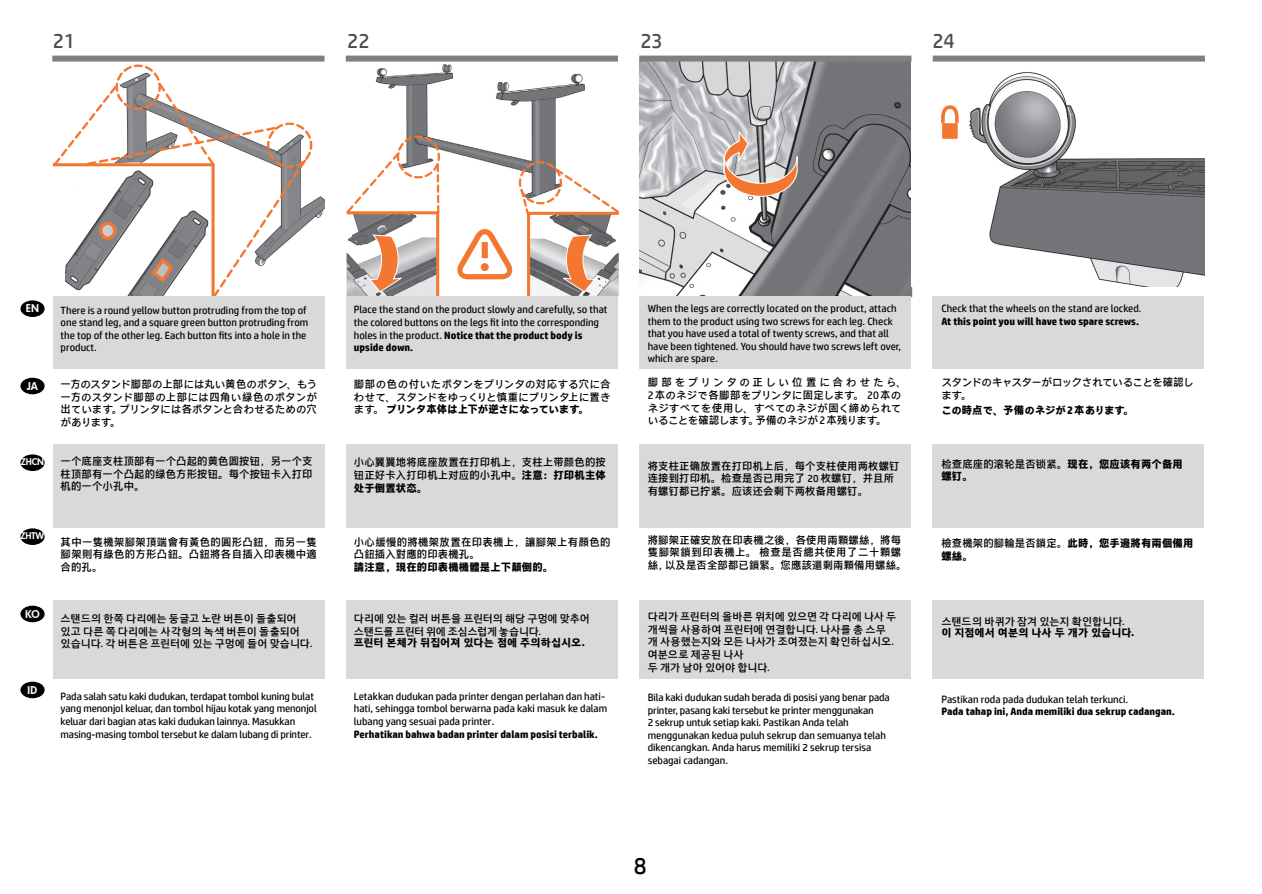
<style>
.page{position:relative;width:1262px;height:894px;background:#fff}
.page>*{position:absolute;margin:0;border:0;box-sizing:border-box;transform-origin:0 0}
.t1{font:24px "HP Simplified";color:#000}
.t2{font:21px "HP Simplified";color:#4d4d4d}
.t3{font:10.5px/12.6px "HP Simplified";letter-spacing:-.005em;color:#000}
.t4{font:10.5px/12.6px "HP Simplified Hans";color:#000;text-align:justify}
.t5{font:10.5px/12.6px "HP Simplified Hangeul";color:#000}
.t6{font:10.5px/12.6px "HP Simplified Hans";letter-spacing:.02em;color:#000}
.t7{font:700 10.5px "HP Simplified";color:#000}
.t8{font:700 10.5px/12.6px "HP Simplified Hans";color:#000}
.t9{font:10.5px/12.6px "HP Simplified Hangeul";letter-spacing:-.02em;color:#000}
.t10{font:700 10.5px "HP Simplified Hangeul";color:#000}
.t11{font:10.5px/12.6px "HP Simplified Hans";letter-spacing:-.04em;color:#000}
.t12{font:10.5px "Futura Hv";letter-spacing:-.01em;color:#fff}
.t13{font:9px "Futura Hv";letter-spacing:-.01em;color:#fff}
.s1{font-weight:700}
.s2{font-family:"HP Simplified"}
.s3{font-weight:400}
</style>
<div class="page">
<img style="left:639px;top:62px;width:273px;height:235px">
<svg style="left:723px;top:129px;width:75px;height:68px"></svg>
<img style="left:375px;top:65px;width:209px;height:95px">
<svg style="left:52px;top:64px;width:261px;height:232px"></svg>
<svg style="left:454px;top:160px;width:165px;height:209px"></svg>
<svg style="left:346px;top:134px;width:95px;height:235px"></svg>
<img style="left:911px;top:60px;width:293px;height:226px">
<div style="left:942px;top:123px;width:15px;height:16px;background:#f37730"></div>
<svg style="left:938px;top:103px;width:22px;height:23px"></svg>
<div style="left:53px;top:296px;width:272px;height:72px;background:#d9d9d9"></div>
<div style="left:639px;top:296px;width:272px;height:72px;background:#d9d9d9"></div>
<div style="left:346px;top:296px;width:272px;height:72px;background:#d9d9d9"></div>
<div style="left:932px;top:296px;width:272px;height:72px;background:#d9d9d9"></div>
<div style="left:53px;top:444px;width:272px;height:83px;background:#d9d9d9"></div>
<div style="left:639px;top:444px;width:272px;height:83px;background:#d9d9d9"></div>
<div style="left:346px;top:444px;width:272px;height:83px;background:#d9d9d9"></div>
<div style="left:932px;top:444px;width:272px;height:83px;background:#d9d9d9"></div>
<div style="left:53px;top:600px;width:272px;height:78px;background:#d9d9d9"></div>
<div style="left:639px;top:600px;width:272px;height:78px;background:#d9d9d9"></div>
<div style="left:346px;top:600px;width:272px;height:78px;background:#d9d9d9"></div>
<div style="left:932px;top:600px;width:272px;height:78px;background:#d9d9d9"></div>
<div style="left:20px;top:300px;width:25px;height:17px;background:#000;border-radius:50%"></div>
<div style="left:20px;top:377px;width:25px;height:17px;background:#000;border-radius:50%"></div>
<div style="left:20px;top:681px;width:25px;height:17px;background:#000;border-radius:50%"></div>
<div style="left:20px;top:454px;width:25px;height:17px;background:#000;border-radius:50%"></div>
<div style="left:20px;top:528px;width:25px;height:17px;background:#000;border-radius:50%"></div>
<div style="left:20px;top:605px;width:25px;height:17px;background:#000;border-radius:50%"></div>
<div style="left:932px;top:56px;width:273px;height:6px;background:#808080"></div>
<div style="left:346px;top:56px;width:272px;height:6px;background:#808080"></div>
<div style="left:639px;top:56px;width:272px;height:6px;background:#808080"></div>
<div style="left:52px;top:56px;width:272px;height:6px;background:#808080"></div>
<h2 class="t2" style="left:53px;top:27px;width:24px">21</h2>
<h2 class="t2" style="left:347px;top:27px;width:24px">22</h2>
<h2 class="t2" style="left:640px;top:27px;width:24px">23</h2>
<h2 class="t2" style="left:932px;top:27px;width:24px">24</h2>
<p class="t12" style="left:26px;top:301px;width:15px">EN</p>
<p class="t12" style="left:27px;top:378px;width:12px">JA</p>
<p class="t13" style="left:21px;top:456px;width:25px">ZHCN</p>
<p class="t3" style="left:61px;top:303px;width:249px">There is a round yellow button protruding from the top of one stand leg, and a square green button protruding from the top of the other leg. Each button fits into a hole in the product.</p>
<p class="t4" style="left:61px;top:378px;width:258px">一方のスタンド脚部の上部には丸い黄色のボタン、もう一方のスタンド脚部の上部には四角い緑色のボタンが出ています。プリンタには各ボタンと合わせるための穴があります。</p>
<p class="t4" style="left:61px;top:455px;width:253px">一个底座支柱顶部有一个凸起的黄色圆按钮，另一个支柱顶部有一个凸起的绿色方形按钮。每个按钮卡入打印机的一个小孔中。</p>
<p class="t3" style="left:354px;top:303px;width:255px">Place the stand on the product slowly and carefully, so that the colored buttons on the legs fit into the corresponding holes in the product. <span class="s1">Notice that the product body is upside down.</span></p>
<p class="t4" style="left:354px;top:378px;width:258px">脚部の色の付いたボタンをプリンタの対応する穴に合わせて、スタンドをゆっくりと慎重にプリンタ上に置きます。 <span class="s1">プリンタ本体は上下が逆さになっています。</span></p>
<p class="t4" style="left:354px;top:456px;width:253px">小心翼翼地将底座放置在打印机上，支柱上带颜色的按钮正好卡入打印机上对应的小孔中。<span class="s1">注意：打印机主体处于倒置状态。</span></p>
<p class="t13" style="left:20px;top:529px;width:25px">ZHTW</p>
<p class="t4" style="left:61px;top:535px;width:258px">其中一隻機架腳架頂端會有黃色的圓形凸鈕，而另一隻腳架則有綠色的方形凸鈕。凸鈕將各自插入印表機中適合的孔。</p>
<p class="t6" style="left:354px;top:535px;width:258px">小心緩慢的將機架放置在印表機上，讓腳架上有顏色的凸鈕插入對應的印表機孔。</p>
<p class="t8" style="left:354px;top:560px;width:201px">請注意，現在的印表機機體是上下顛倒的。</p>
<p class="t3" style="left:648px;top:302px;width:255px">When the legs are correctly located on the product, attach them to the product using two screws for each leg. Check that you have used a total of twenty screws, and that all have been tightened. You should have two screws left over, which are spare.</p>
<p class="t6" style="left:648px;top:376px;width:260px">脚部をプリンタの正しい位置に合わせたら、<br>2本のネジで各脚部をプリンタに固定します。 20本のネジすべてを使用し、すべてのネジが固く締められていることを確認します。予備のネジが 2 本残ります。</p>
<p class="t4" style="left:648px;top:459px;width:254px;text-align:left">将支柱正确放置在打印机上后，每个支柱使用两枚螺钉连接到打印机。检查是否已用完了 <span class="s2">20</span> 枚螺钉，并且所有螺钉都已拧紧。应该还会剩下两枚备用螺钉。</p>
<p class="t4" style="left:648px;top:533px;width:260px;text-align:left">將腳架正確安放在印表機之後，各使用兩顆螺絲，將每隻腳架鎖到印表機上。 檢查是否總共使用了二十顆螺絲，以及是否全部都已鎖緊。您應該還剩兩顆備用螺絲。</p>
<p class="t3" style="left:941px;top:302px;width:201px">Check that the wheels on the stand are locked.</p>
<p class="t7" style="left:941px;top:314px;width:199px">At this point you will have two spare screws.</p>
<p class="t11" style="left:941px;top:376px;width:254px">スタンドのキャスターがロックされていることを確認します。</p>
<p class="t8" style="left:941px;top:403px;width:194px">この時点で、予備のネジが 2 本あります。</p>
<p class="t8" style="left:941px;top:457px;width:243px"><span class="s3">检查底座的滚轮是否锁紧。</span>现在，您应该有两个备用螺钉。</p>
<p class="t8" style="left:941px;top:536px;width:253px"><span class="s3">檢查機架的腳輪是否鎖定。</span>此時，您手邊將有兩個備用螺絲。</p>
<p class="t12" style="left:25px;top:606px;width:16px">KO</p>
<p class="t12" style="left:28px;top:682px;width:11px">ID</p>
<p class="t5" style="left:61px;top:611px;width:253px">스탠드의 한쪽 다리에는 둥글고 노란 버튼이 돌출되어 있고 다른 쪽 다리에는 사각형의 녹색 버튼이 돌출되어 있습니다. 각 버튼은 프린터에 있는 구멍에 들어 맞습니다.</p>
<p class="t3" style="left:61px;top:689px;width:258px">Pada salah satu kaki dudukan, terdapat tombol kuning bulat yang menonjol keluar, dan tombol hijau kotak yang menonjol keluar dari bagian atas kaki dudukan lainnya. Masukkan masing-masing tombol tersebut ke dalam lubang di printer.</p>
<p class="t9" style="left:354px;top:611px;width:237px">다리에 있는 컬러 버튼을 프린터의 해당 구멍에 맞추어 스탠드를 프린터 위에 조심스럽게 놓습니다.</p>
<p class="t10" style="left:354px;top:636px;width:232px">프린터 본체가 뒤집어져 있다는 점에 주의하십시오.</p>
<p class="t3" style="left:354px;top:689px;width:255px">Letakkan dudukan pada printer dengan perlahan dan hati&shy;hati, sehingga tombol berwarna pada kaki masuk ke dalam lubang yang sesuai pada printer.</p>
<p class="t7" style="left:354px;top:727px;width:245px">Perhatikan bahwa badan printer dalam posisi terbalik.</p>
<p class="t5" style="left:648px;top:609px;width:250px">다리가 프린터의 올바른 위치에 있으면 각 다리에 나사 두 개씩을 사용하여 프린터에 연결합니다. 나사를 총 스무 개 사용했는지와 모든 나사가 조여졌는지 확인하십시오. 여분으로 제공된 나사<br>두 개가 남아 있어야 합니다.</p>
<p class="t3" style="left:648px;top:690px;width:244px">Bila kaki dudukan sudah berada di posisi yang benar pada printer, pasang kaki tersebut ke printer menggunakan<br>2 sekrup untuk setiap kaki. Pastikan Anda telah menggunakan kedua puluh sekrup dan semuanya telah dikencangkan. Anda harus memiliki 2 sekrup tersisa sebagai cadangan.</p>
<p class="t5" style="left:941px;top:614px;width:185px">스탠드의 바퀴가 잠겨 있는지 확인합니다.</p>
<p class="t10" style="left:941px;top:625px;width:194px">이 지점에서 여분의 나사 두 개가 있습니다.</p>
<p class="t3" style="left:941px;top:692px;width:188px">Pastikan roda pada dudukan telah terkunci.</p>
<p class="t7" style="left:941px;top:704px;width:235px">Pada tahap ini, Anda memiliki dua sekrup cadangan.</p>
<h1 class="t1" style="left:634px;top:849px;width:14px">8</h1>
</div>
